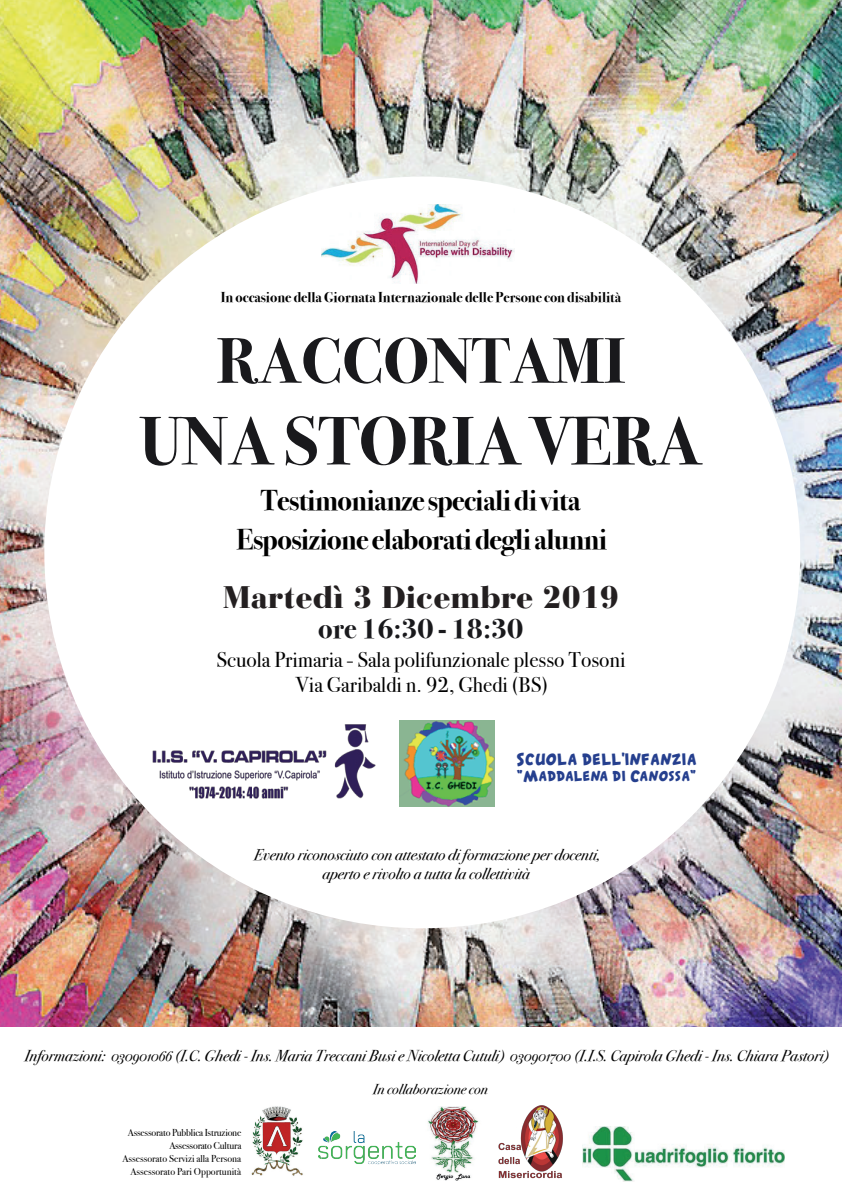
<style>
.page{position:relative;width:842px;height:1191px;background:#fff}
.page>*{position:absolute;margin:0;border:0;box-sizing:border-box;transform-origin:0 0}
.t1{font:700 68.8px "Bodoni Svty Two OSITCTT";color:#19191c}
.t2{font:700 64.5px "Bodoni Svty Two OSITCTT";color:#19191c}
.t3{font:900 31px "Bauer Bodoni";color:#231f20}
.t4{font:700 28.7px/38.7px "Bodoni Svty Two ITCTT";letter-spacing:-.02em;color:#000;text-align:center}
.t5{font:700 28.7px "Bodoni Svty Two ITCTT";color:#19191c}
.t6{font:21.5px/25.8px "Bodoni Svty Two ITCTT";color:#000;text-align:center}
.t7{font:16px "Canted FX Bold";color:#253f8e}
.t8{font:italic 15.8px "Bodoni Svty Two OSITCTT";color:#000}
.t9{font:italic 15.8px/18.6px "Bodoni Svty Two ITCTT";color:#000;text-align:center}
.t10{font:700 14.3px "Bodoni Svty Two ITCTT";color:#000}
.t11{font:italic 14.3px "Bodoni Svty Two OSITCTT";color:#000}
.t12{font:14px "Canted FX Bold";color:#253f8e}
.t13{font:10px/12.9px "Bodoni Svty Two OSITCTT";color:#000;text-align:right}
</style>
<div class="page">
<img style="left:0;top:0;width:842px;height:1026px">
<img style="left:43px;top:175px;width:759px;height:754px">
<img style="left:322px;top:205px;width:192px;height:79px">
<img style="left:400px;top:720px;width:94px;height:87px">
<img style="left:144px;top:720px;width:240px;height:87px">
<img style="left:582px;top:1126px;width:202px;height:55px">
<img style="left:251px;top:1106px;width:52px;height:70px">
<img style="left:428px;top:1106px;width:51px;height:74px">
<img style="left:498px;top:1105px;width:65px;height:74px">
<div style="left:194px;top:580px;width:454px;height:31px;background:#fff"></div>
<img style="left:318px;top:1131px;width:98px;height:33px">
<p class="t10" style="left:221px;top:286px;width:402px">In occasione della Giornata Internazionale delle Persone con disabilità</p>
<h2 class="t2" style="left:216px;top:323px;width:411px">RACCONTAMI</h2>
<h1 class="t1" style="left:139px;top:401px;width:565px">UNA STORIA VERA</h1>
<h3 class="t4" style="left:237px;top:479px;width:372px">Testimonianze speciali di vita<br>Esposizione elaborati degli alunni</h3>
<h3 class="t3" style="left:223px;top:578px;width:397px">Martedì 3 Dicembre 2019</h3>
<h3 class="t5" style="left:318px;top:604px;width:206px">ore 16:30 - 18:30</h3>
<h3 class="t6" style="left:216px;top:644px;width:410px">Scuola Primaria - Sala polifunzionale plesso Tosoni<br>Via Garibaldi n. 92, Ghedi (BS)</h3>
<p class="t7" style="left:516px;top:747px;width:182px">Scuola dell'infanzia</p>
<p class="t12" style="left:517px;top:766px;width:181px">"Maddalena di Canossa"</p>
<p class="t9" style="left:254px;top:844px;width:348px">Evento riconosciuto con attestato di formazione per docenti, aperto e rivolto a tutta la collettività</p>
<p class="t8" style="left:24px;top:1046px;width:806px">Informazioni: 030901066 (I.C. Ghedi - Ins. Maria Treccani Busi e Nicoletta Cutuli) 030901700 (I.I.S. Capirola Ghedi - Ins. Chiara Pastori)</p>
<p class="t13" style="left:122px;top:1126px;width:120px">Assessorato Pubblica Istruzione<br>Assessorato Cultura<br>Assessorato Servizi alla Persona<br>Assessorato Pari Opportunità</p>
<p class="t11" style="left:373px;top:1080px;width:116px">In collaborazione con</p>
</div>
